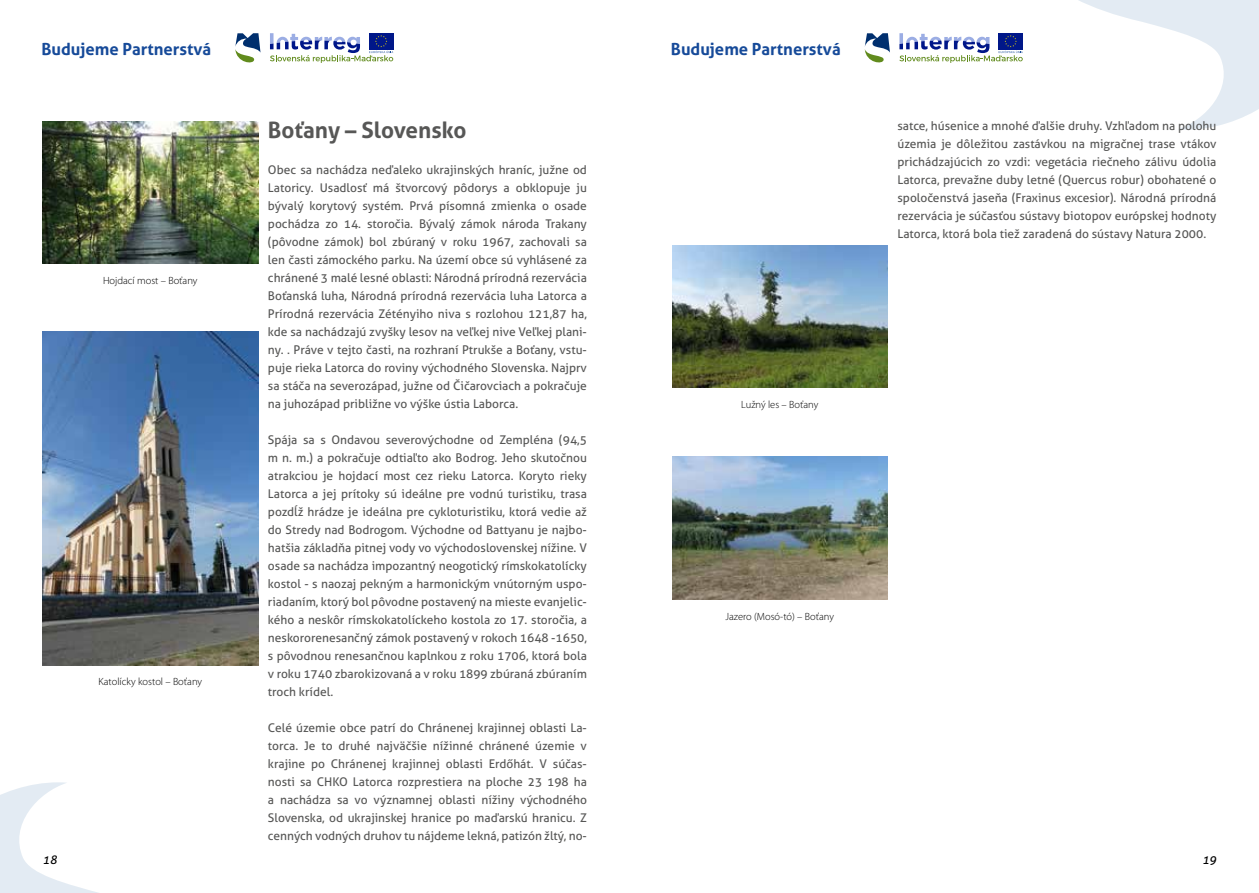
<style>
.page{position:relative;width:1259px;height:893px;background:#fff}
.page>*{position:absolute;margin:0;border:0;box-sizing:border-box;transform-origin:0 0}
.t1{font:700 22.5px "Aller";color:#575756}
.t2{font:700 16.65px "Aller";color:#164a99}
.t3{font:12px/18px "Aller";color:#575756;text-align:justify}
.t4{font:italic 12px "Aller";color:#000}
.t5{font:300 10.5px "Myriad Pro";color:#000}
</style>
<div class="page">
<svg style="left:0;top:782px;width:99px;height:111px"></svg>
<svg style="left:1079px;top:0;width:180px;height:130px"></svg>
<svg style="left:235px;top:33px;width:25px;height:30px"></svg>
<svg style="left:270px;top:33px;width:123px;height:30px"></svg>
<svg style="left:864px;top:33px;width:26px;height:30px"></svg>
<svg style="left:899px;top:33px;width:123px;height:30px"></svg>
<img style="left:43px;top:331px;width:215px;height:334px">
<img style="left:43px;top:121px;width:215px;height:143px">
<img style="left:672px;top:245px;width:215px;height:143px">
<img style="left:672px;top:456px;width:215px;height:143px">
<h2 class="t2" style="left:41px;top:38px;width:171px">Budujeme Partnerstvá</h2>
<h2 class="t2" style="left:671px;top:38px;width:171px">Budujeme Partnerstvá</h2>
<p class="t5" style="left:103px;top:275px;width:96px">Hojdací most – Boťany</p>
<p class="t5" style="left:98px;top:676px;width:105px">Katolícky kostol – Boťany</p>
<h1 class="t1" style="left:268px;top:116px;width:200px">Boťany – Slovensko</h1>
<p class="t3" style="left:268px;top:160px;width:320px">Obec sa nachádza neďaleko ukrajinských hraníc, južne od Latoricy. Usadlosť má štvorcový pôdorys a obklopuje ju bývalý korytový systém. Prvá písomná zmienka o osade pochádza zo 14. storočia. Bývalý zámok národa Trakany (pôvodne zámok) bol zbúraný v roku 1967, zachovali sa len časti zámockého parku. Na území obce sú vyhlásené za chránené 3 malé lesné oblasti: Národná prírodná rezervácia Boťanská luha, Národná prírodná rezervácia luha Latorca a Prírodná rezervácia Zétényiho niva s rozlohou 121,87 ha, kde sa nachádzajú zvyšky lesov na veľkej nive Veľkej plani&shy;ny. . Práve v tejto časti, na rozhraní Ptrukše a Boťany, vstu&shy;puje rieka Latorca do roviny východného Slovenska. Najprv sa stáča na severozápad, južne od Čičarovciach a pokračuje na juhozápad približne vo výške ústia Laborca.</p>
<p class="t3" style="left:268px;top:430px;width:320px">Spája sa s Ondavou severovýchodne od Zempléna (94,5 m n. m.) a pokračuje odtiaľto ako Bodrog. Jeho skutočnou atrakciou je hojdací most cez rieku Latorca. Koryto rieky Latorca a jej prítoky sú ideálne pre vodnú turistiku, trasa pozdĺž hrádze je ideálna pre cykloturistiku, ktorá vedie až do Stredy nad Bodrogom. Východne od Battyanu je najbo&shy;hatšia základňa pitnej vody vo východoslovenskej nížine. V osade sa nachádza impozantný neogotický rímskokatolícky kostol - s naozaj pekným a harmonickým vnútorným uspo&shy;riadaním, ktorý bol pôvodne postavený na mieste evanjelic&shy;kého a neskôr rímskokatolíckeho kostola zo 17. storočia, a neskororenesančný zámok postavený v rokoch 1648 -1650, s pôvodnou renesančnou kaplnkou z roku 1706, ktorá bola v roku 1740 zbarokizovaná a v roku 1899 zbúraná zbúraním troch krídel.</p>
<p class="t3" style="left:268px;top:718px;width:320px">Celé územie obce patrí do Chránenej krajinnej oblasti La&shy;torca. Je to druhé najväčšie nížinné chránené územie v krajine po Chránenej krajinnej oblasti Erdőhát. V súčas&shy;nosti sa CHKO Latorca rozprestiera na ploche 23 198 ha a nachádza sa vo významnej oblasti nížiny východného Slovenska, od ukrajinskej hranice po maďarskú hranicu. Z cenných vodných druhov tu nájdeme lekná, patizón žltý, no-</p>
<p class="t5" style="left:741px;top:399px;width:79px">Lužný les – Boťany</p>
<p class="t5" style="left:725px;top:610px;width:110px">Jazero (Mosó-tó) – Boťany</p>
<p class="t3" style="left:897px;top:117px;width:320px">satce, húsenice a mnohé ďalšie druhy. Vzhľadom na polohu územia je dôležitou zastávkou na migračnej trase vtákov prichádzajúcich zo vzdi: vegetácia riečneho zálivu údolia Latorca, prevažne duby letné (Quercus robur) obohatené o spoločenstvá jaseňa (Fraxinus excesior). Národná prírodná rezervácia je súčasťou sústavy biotopov európskej hodnoty Latorca, ktorá bola tiež zaradená do sústavy Natura 2000.</p>
<p class="t4" style="left:43px;top:852px;width:16px">18</p>
<p class="t4" style="left:1202px;top:852px;width:16px">19</p>
</div>
